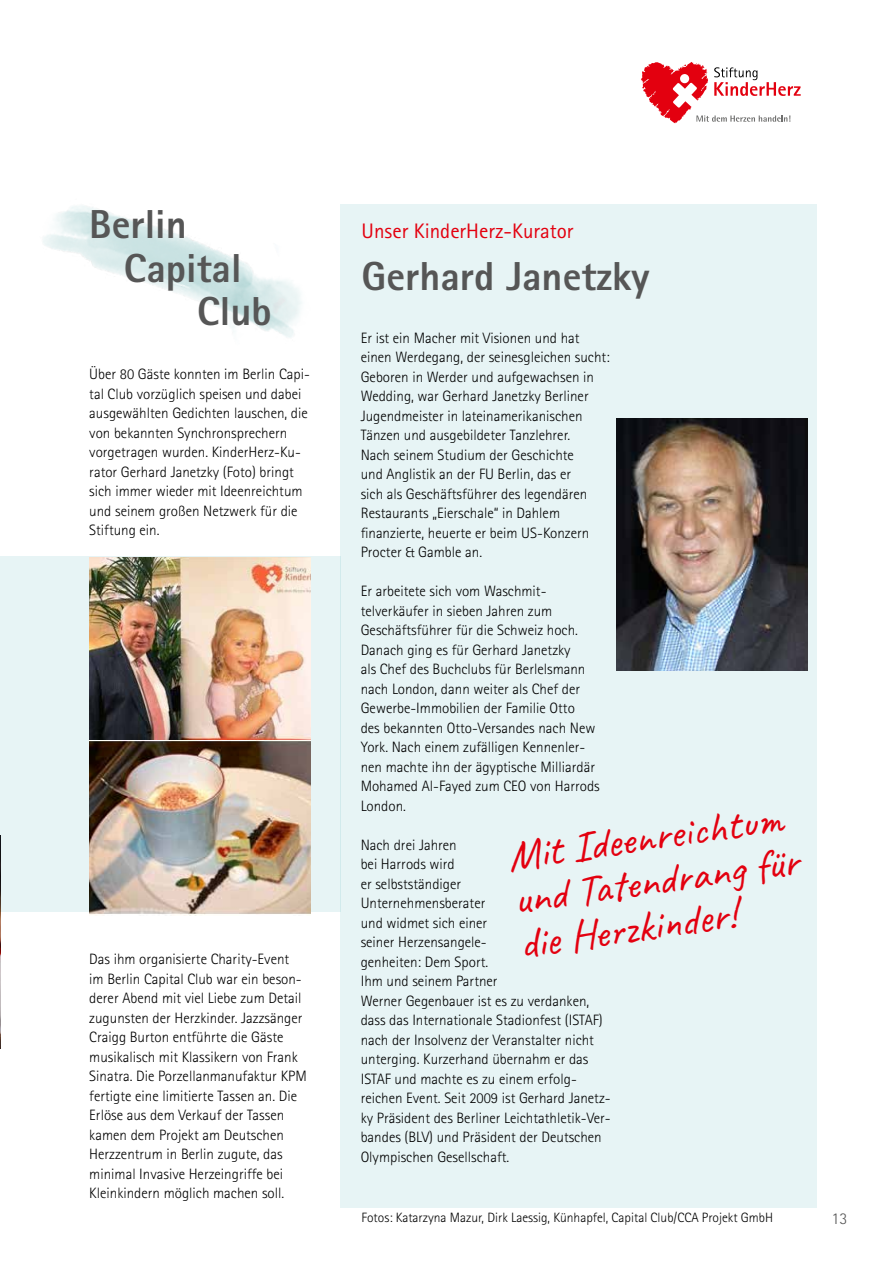
<style>
.page{position:relative;width:893px;height:1263px;background:#fff}
.page>*{position:absolute;margin:0;border:0;box-sizing:border-box;transform-origin:0 0}
.t1{font:43.5px/44px "Caveat";color:#e3000f}
.t2{font:800 40.5px "Rotis Sans Serif Std";color:#565656}
.t3{font:21px "Rotis Sans Serif Std";color:#e3000f}
.t4{font:300 16.5px "Rotis Sans Serif Std";color:#565656}
.t5{font:300 15px/19.5px "Rotis Sans Serif Std";color:#000}
.t6{font:300 13.5px "Rotis Sans Serif Std";color:#000}
</style>
<div class="page">
<svg style="left:641px;top:62px;width:160px;height:62px"></svg>
<img style="left:0;top:912px;width:1px;height:136px">
<div style="left:0;top:556px;width:340px;height:356px;background:#e7f4f5"></div>
<img style="left:43px;top:205px;width:259px;height:133px">
<div style="left:340px;top:204px;width:476px;height:1004px;background:#e7f4f5"></div>
<img style="left:89px;top:557px;width:221px;height:358px">
<img style="left:617px;top:419px;width:191px;height:251px">
<h2 class="t2" style="left:89px;top:199px;width:99px">Berlin</h2>
<h2 class="t2" style="left:124px;top:242px;width:119px">Capital</h2>
<h2 class="t2" style="left:197px;top:286px;width:76px">Club</h2>
<p class="t5" style="left:89px;top:364px;width:222px">Über 80 Gäste konnten im Berlin Capi&shy;tal Club vorzüglich speisen und dabei ausgewählten Gedichten lauschen, die von bekannten Synchronsprechern vorgetragen wurden. KinderHerz-Ku&shy;rator Gerhard Janetzky (Foto) bringt sich immer wieder mit Ideenreichtum und seinem großen Netzwerk für die Stiftung ein.</p>
<p class="t5" style="left:89px;top:949px;width:219px">Das ihm organisierte Charity-Event im Berlin Capital Club war ein beson&shy;derer Abend mit viel Liebe zum Detail zugunsten der Herzkinder. Jazzsänger Craigg Burton entführte die Gäste musikalisch mit Klassikern von Frank Sinatra. Die Porzellanmanufaktur KPM fertigte eine limitierte Tassen an. Die Erlöse aus dem Verkauf der Tassen kamen dem Projekt am Deutschen Herzzentrum in Berlin zugute, das minimal Invasive Herzeingriffe bei Kleinkindern möglich machen soll.</p>
<h3 class="t3" style="left:362px;top:218px;width:213px">Unser KinderHerz-Kurator</h3>
<h2 class="t2" style="left:362px;top:250px;width:289px">Gerhard Janetzky</h2>
<p class="t5" style="left:361px;top:328px;width:251px">Er ist ein Macher mit Visionen und hat einen Werdegang, der seinesgleichen sucht:<br>Geboren in Werder und aufgewachsen in Wedding, war Gerhard Janetzky Berliner Jugendmeister in lateinamerikanischen Tänzen und ausgebildeter Tanzlehrer.<br>Nach seinem Studium der Geschichte<br>und Anglistik an der FU Berlin, das er<br>sich als Geschäftsführer des legendären Restaurants „Eierschale“ in Dahlem finanzierte, heuerte er beim US-Konzern Procter &amp; Gamble an.</p>
<p class="t5" style="left:361px;top:581px;width:241px">Er arbeitete sich vom Waschmit&shy;telverkäufer in sieben Jahren zum Geschäftsführer für die Schweiz hoch.<br>Danach ging es für Gerhard Janetzky<br>als Chef des Buchclubs für Berlelsmann nach London, dann weiter als Chef der Gewerbe-Immobilien der Familie Otto<br>des bekannten Otto-Versandes nach New York. Nach einem zufälligen Kennenler&shy;nen machte ihn der ägyptische Milliardär Mohamed Al-Fayed zum CEO von Harrods London.</p>
<p class="t5" style="left:361px;top:835px;width:251px">Nach drei Jahren<br>bei Harrods wird<br>er selbstständiger<br>Unternehmensberater<br>und widmet sich einer<br>seiner Herzensangele-<br>genheiten: Dem Sport.<br>Ihm und seinem Partner<br>Werner Gegenbauer ist es zu verdanken, dass das Internationale Stadionfest (ISTAF) nach der Insolvenz der Veranstalter nicht unterging. Kurzerhand übernahm er das<br>ISTAF und machte es zu einem erfolg&shy;reichen Event. Seit 2009 ist Gerhard Janetz&shy;ky Präsident des Berliner Leichtathletik-Ver&shy;bandes (BLV) und Präsident der Deutschen<br>Olympischen Gesellschaft.</p>
<h1 class="t1" style="left:505px;top:835px;width:289px;rotate:-8deg">Mit Ideenreichtum und Tatendrang für die Herzkinder!</h1>
<p class="t6" style="left:362px;top:1210px;width:413px">Fotos: Katarzyna Mazur, Dirk Laessig, Künhapfel, Capital Club/CCA Projekt GmbH</p>
<p class="t4" style="left:831px;top:1209px;width:17px">13</p>
</div>
